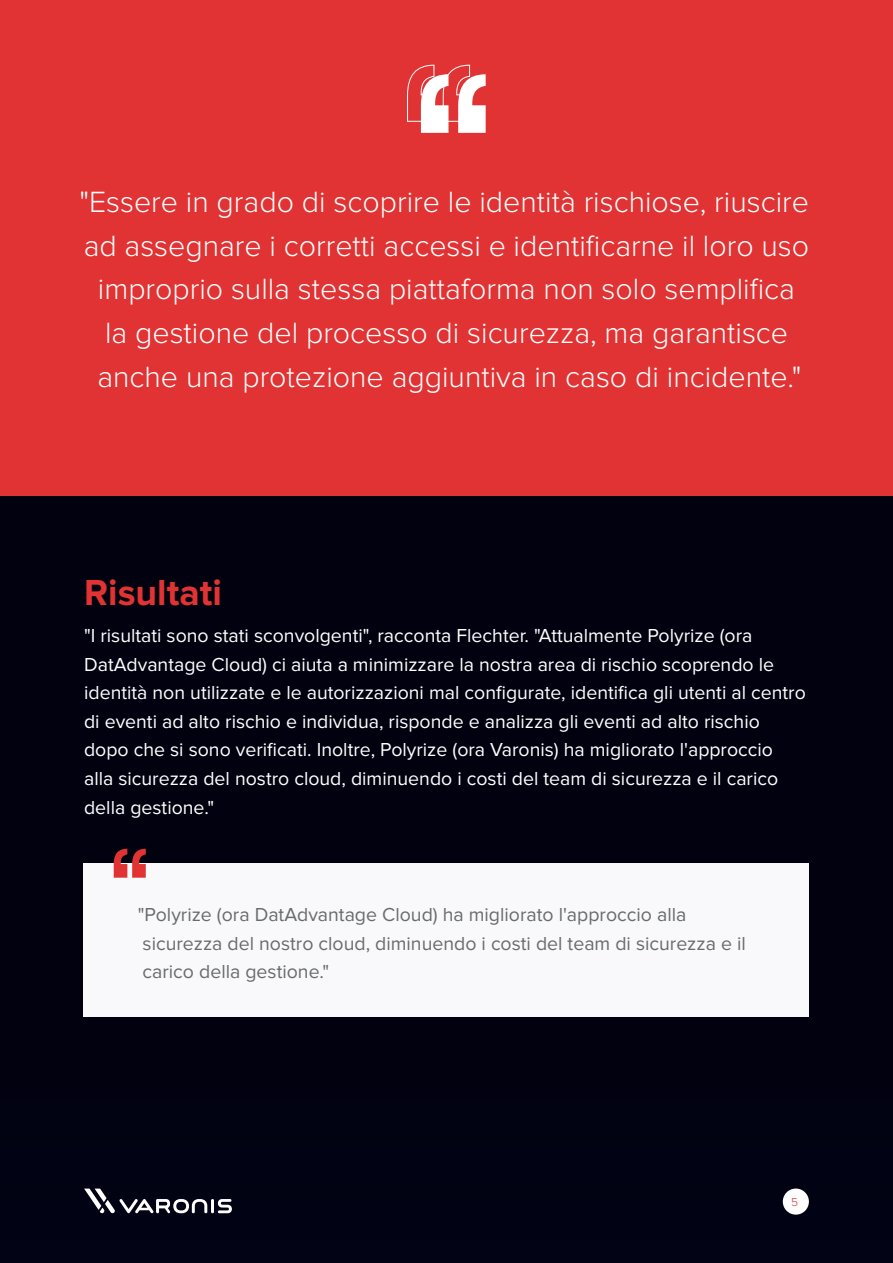
<style>
.page{position:relative;width:893px;height:1263px;background:#fff}
.page>*{position:absolute;margin:0;border:0;box-sizing:border-box;transform-origin:0 0}
.t1{font:700 37.5px "Proxima Nova";color:#e13334}
.t2{font:300 30.3px/43.8px "Proxima Nova";color:#fff;text-align:center}
.t3{font:19.5px/28.5px "Proxima Nova";color:#fff}
.t4{font:19.5px/28.5px "Proxima Nova";color:#686b6e}
.t5{font:300 12px "Proxima Nova";color:#e13334}
</style>
<div class="page">
<div style="left:0;top:495px;width:893px;height:768px;background:#010110"></div>
<div style="left:84px;top:863px;width:725px;height:154px;background:#f9f9fc"></div>
<svg style="left:114px;top:849px;width:32px;height:29px"></svg>
<div style="left:0;top:0;width:893px;height:495px;background:#e13334"></div>
<svg style="left:407px;top:65px;width:79px;height:68px"></svg>
<div style="left:783px;top:1188px;width:26px;height:26px;background:#fff;border-radius:50%"></div>
<hr style="left:211px;top:1199px;width:3px;height:14px;background:#fff">
<svg style="left:218px;top:1199px;width:14px;height:14px"></svg>
<svg style="left:84px;top:1188px;width:123px;height:25px"></svg>
<p class="t2" style="left:79px;top:181px;width:731px">"Essere in grado di scoprire le identità rischiose, riuscire ad assegnare i corretti accessi e identificarne il loro uso improprio sulla stessa piattaforma non solo semplifica<br>la gestione del processo di sicurezza, ma garantisce anche una protezione aggiuntiva in caso di incidente."</p>
<h1 class="t1" style="left:84px;top:575px;width:139px">Risultati</h1>
<p class="t3" style="left:84px;top:622px;width:723px">"I risultati sono stati sconvolgenti", racconta Flechter. "Attualmente Polyrize (ora DatAdvantage Cloud) ci aiuta a minimizzare la nostra area di rischio scoprendo le identità non utilizzate e le autorizzazioni mal configurate, identifica gli utenti al centro di eventi ad alto rischio e individua, risponde e analizza gli eventi ad alto rischio dopo che si sono verificati. Inoltre, Polyrize (ora Varonis) ha migliorato l'approccio alla sicurezza del nostro cloud, diminuendo i costi del team di sicurezza e il carico della gestione."</p>
<p class="t4" style="left:138px;top:901px;width:609px">"Polyrize (ora DatAdvantage Cloud) ha migliorato l'approccio alla sicurezza del nostro cloud, diminuendo i costi del team di sicurezza e il carico della gestione."</p>
<p class="t5" style="left:791px;top:1197px;width:8px">5</p>
</div>
